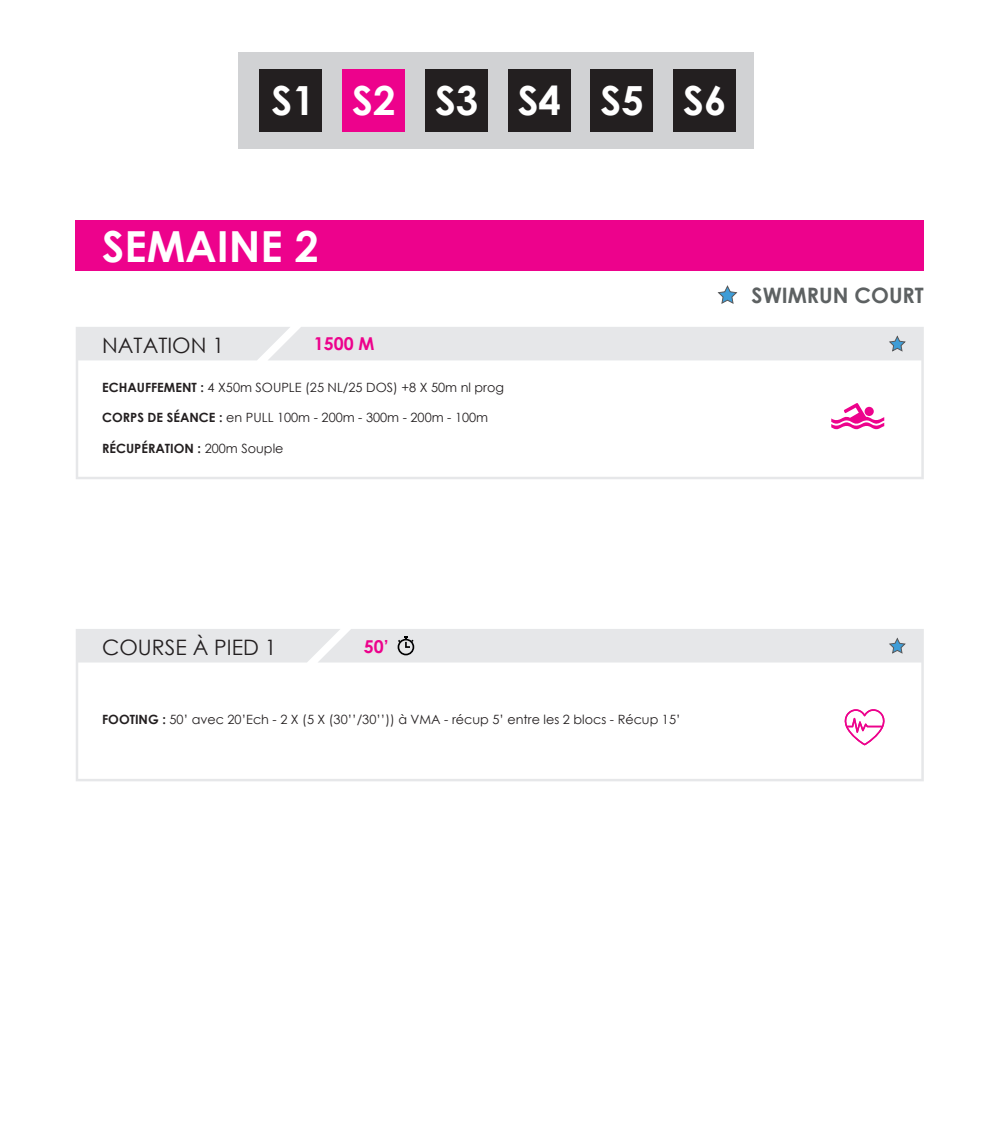
<style>
.page{position:relative;width:993px;height:1130px;background:#fff}
.page>*{position:absolute;margin:0;border:0;box-sizing:border-box;transform-origin:0 0}
.t1{font:700 42.75px "Century Gothic";color:#fff}
.t2{font:700 40.25px "Century Gothic";color:#fff}
.t3{font:21.25px "Century Gothic";color:#231f20}
.t4{font:700 21.25px "Century Gothic";color:#5d6162}
.t5{font:700 17.75px "Century Gothic";color:#ed028c}
.t6{font:12.75px "Century Gothic";color:#231f20}
.t7{font:700 12.75px "Century Gothic";color:#231f20}
.s1{font-weight:700}
.s2{font-weight:400}
</style>
<div class="page">
<div style="left:76px;top:220px;width:847px;height:51px;background:#ed028c"></div>
<div style="left:238px;top:52px;width:516px;height:97px;background:#d1d2d4"></div>
<div style="left:260px;top:69px;width:62px;height:63px;background:#231f20"></div>
<div style="left:342px;top:69px;width:63px;height:63px;background:#ed028c"></div>
<div style="left:425px;top:69px;width:62px;height:63px;background:#231f20"></div>
<div style="left:508px;top:69px;width:62px;height:63px;background:#231f20"></div>
<div style="left:590px;top:69px;width:63px;height:63px;background:#231f20"></div>
<div style="left:673px;top:69px;width:62px;height:63px;background:#231f20"></div>
<svg style="left:76px;top:327px;width:847px;height:152px"></svg>
<svg style="left:888px;top:336px;width:17px;height:15px"></svg>
<svg style="left:76px;top:629px;width:847px;height:152px"></svg>
<svg style="left:888px;top:638px;width:17px;height:15px"></svg>
<svg style="left:831px;top:403px;width:53px;height:26px"></svg>
<div style="left:864px;top:407px;width:9px;height:9px;background:#ed028c;border-radius:50%"></div>
<svg style="left:844px;top:709px;width:41px;height:36px"></svg>
<svg style="left:397px;top:636px;width:17px;height:19px"></svg>
<svg style="left:717px;top:285px;width:20px;height:19px"></svg>
<h2 class="t2" style="left:271px;top:70px;width:456px">S1 S2 S3 S4 S5 S6</h2>
<h1 class="t1" style="left:102px;top:214px;width:218px">SEMAINE 2</h1>
<h3 class="t3" style="left:102px;top:330px;width:123px">NATATION 1</h3>
<h3 class="t5" style="left:314px;top:330px;width:62px">1500 M</h3>
<p class="t6" style="left:102px;top:378px;width:403px"><span class="s1">ECHAUFFEMENT :</span> 4 X50m SOUPLE (25 NL/25 DOS) +8 X 50m nl prog</p>
<p class="t6" style="left:102px;top:409px;width:387px"><span class="s1">CORPS DE SÉANCE :</span> en PULL 100m - 200m - 300m - 200m - 100m</p>
<p class="t7" style="left:102px;top:438px;width:183px">RÉCUPÉRATION : <span class="s2">200m Souple</span></p>
<h3 class="t4" style="left:751px;top:279px;width:174px">SWIMRUN COURT</h3>
<h3 class="t3" style="left:102px;top:632px;width:176px">COURSE À PIED 1</h3>
<h3 class="t5" style="left:364px;top:632px;width:26px">50’</h3>
<p class="t6" style="left:102px;top:710px;width:580px"><span class="s1">FOOTING :</span> 50’ avec 20’Ech - 2 X (5 X (30’’/30’’)) à VMA - récup 5’ entre les 2 blocs - Récup 15’</p>
</div>
